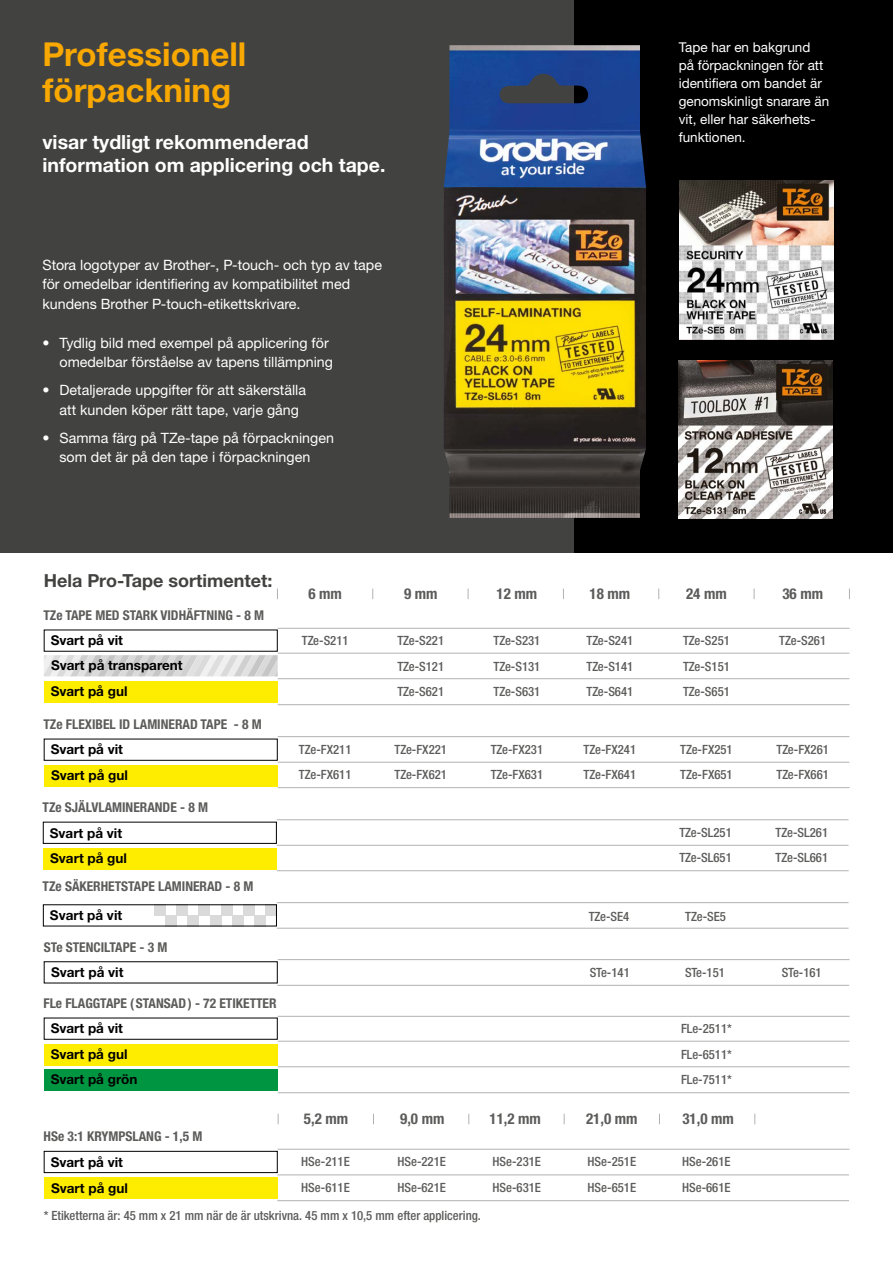
<style>
.page{position:relative;width:893px;height:1263px;background:#fff}
.page>*{position:absolute;margin:0;border:0;box-sizing:border-box;transform-origin:0 0}
.t1{font:700 33px/36px "Helvetica Neue LTW1 G";color:#f8a800}
.t2{font:700 19.5px/22.5px "Helvetica Neue LTW1 G";color:#fff}
.t3{font:700 18px "Helvetica Neue LTW1 G";color:#424241}
.t4{font:700 condensed 15px "Helvetica Neue LTW1 G";color:#5c5c5b}
.t5{font:14.25px/19.5px "Helvetica Neue LTW1 G";color:#fff}
.t6{font:700 condensed 13.5px "Helvetica Neue LTW1 G";color:#5c5c5b}
.t7{font:700 13.5px/26px "Helvetica Neue LTW1 G";color:#000}
.t8{font:13.5px/18px "Helvetica Neue LTW1 G";color:#fff}
.t9{font:500 condensed 12.75px/25.5px "Helvetica Neue LTW1 G";color:#5c5c5b;text-align:justify}
</style>
<div class="page">
<div style="left:44px;top:1151px;width:234px;height:22px;border:1px solid #000"></div>
<div style="left:44px;top:1177px;width:234px;height:21px;background:#ffed00"></div>
<div style="left:0;top:0;width:893px;height:553px;background:#424241"></div>
<div style="left:575px;top:0;width:318px;height:553px;background:#000"></div>
<img style="left:678px;top:361px;width:154px;height:158px">
<img style="left:679px;top:181px;width:155px;height:158px">
<svg style="left:44px;top:655px;width:234px;height:21px;background:#d9d9d9"></svg>
<div style="left:44px;top:739px;width:234px;height:22px;border:1px solid #000"></div>
<div style="left:44px;top:765px;width:234px;height:21px;background:#ffed00"></div>
<div style="left:44px;top:681px;width:234px;height:22px;background:#ffed00"></div>
<hr style="left:278px;top:736px;width:571px;height:1px;background:#b3b2b2">
<hr style="left:278px;top:762px;width:571px;height:1px;background:#b3b2b2">
<hr style="left:278px;top:787px;width:572px;height:1px;background:#b3b2b2">
<hr style="left:278px;top:628px;width:572px;height:1px;background:#b3b2b2">
<hr style="left:278px;top:653px;width:571px;height:1px;background:#b3b2b2">
<hr style="left:278px;top:678px;width:571px;height:1px;background:#b3b2b2">
<hr style="left:278px;top:704px;width:571px;height:1px;background:#b3b2b2">
<div style="left:154px;top:904px;width:11px;height:11px;background:#dadada"></div>
<div style="left:165px;top:915px;width:12px;height:11px;background:#dadada"></div>
<div style="left:177px;top:904px;width:11px;height:11px;background:#dadada"></div>
<div style="left:188px;top:915px;width:11px;height:11px;background:#dadada"></div>
<div style="left:199px;top:904px;width:11px;height:11px;background:#dadada"></div>
<div style="left:210px;top:915px;width:11px;height:11px;background:#dadada"></div>
<div style="left:221px;top:904px;width:11px;height:11px;background:#dadada"></div>
<div style="left:232px;top:915px;width:11px;height:11px;background:#dadada"></div>
<div style="left:243px;top:904px;width:12px;height:11px;background:#dadada"></div>
<div style="left:255px;top:915px;width:11px;height:11px;background:#dadada"></div>
<div style="left:266px;top:904px;width:11px;height:11px;background:#dadada"></div>
<hr style="left:277px;top:928px;width:572px;height:1px;background:#b3b2b2">
<hr style="left:277px;top:902px;width:572px;height:1px;background:#b3b2b2">
<hr style="left:278px;top:1149px;width:571px;height:1px;background:#b3b2b2">
<hr style="left:277px;top:1174px;width:572px;height:1px;background:#b3b2b2">
<div style="left:43px;top:822px;width:234px;height:22px;border:1px solid #000"></div>
<div style="left:43px;top:848px;width:234px;height:21px;background:#ffed00"></div>
<hr style="left:277px;top:819px;width:571px;height:1px;background:#b3b2b2">
<hr style="left:277px;top:845px;width:571px;height:1px;background:#b3b2b2">
<hr style="left:277px;top:870px;width:572px;height:1px;background:#b3b2b2">
<div style="left:44px;top:1018px;width:234px;height:22px;border:1px solid #000"></div>
<div style="left:44px;top:1069px;width:234px;height:22px;background:#009641"></div>
<hr style="left:278px;top:1016px;width:572px;height:1px;background:#b3b2b2">
<hr style="left:278px;top:1041px;width:571px;height:1px;background:#b3b2b2">
<hr style="left:278px;top:1066px;width:571px;height:1px;background:#b3b2b2">
<hr style="left:278px;top:1092px;width:571px;height:1px;background:#b3b2b2">
<div style="left:44px;top:1044px;width:234px;height:21px;background:#ffed00"></div>
<hr style="left:278px;top:959px;width:571px;height:1px;background:#b3b2b2">
<hr style="left:277px;top:985px;width:572px;height:1px;background:#b3b2b2">
<img style="left:444px;top:45px;width:202px;height:473px">
<hr style="left:277px;top:1200px;width:572px;height:1px;background:#b3b2b2">
<h1 class="t1" style="left:43px;top:36px;width:205px">Professionell förpackning</h1>
<h2 class="t2" style="left:43px;top:131px;width:344px">visar tydligt rekommenderad information om applicering och tape.</h2>
<p class="t5" style="left:43px;top:255px;width:341px">Stora logotyper av Brother-, P-touch- och typ av tape för omedelbar identifiering av kompatibilitet med kundens Brother P-touch-etikettskrivare.</p>
<p class="t5" style="left:43px;top:333px;width:292px;text-align:right">• Tydlig bild med exempel på applicering för omedelbar förståelse av tapens tillämpning</p>
<p class="t5" style="left:60px;top:380px;width:248px;text-indent:-17px">• Detaljerade uppgifter för att säkerställa att kunden köper rätt tape, varje gång</p>
<p class="t5" style="left:43px;top:428px;width:293px;text-align:center">• Samma färg på TZe-tape på förpackningen som det är på den tape i förpackningen</p>
<p class="t8" style="left:679px;top:38px;width:152px">Tape har en bakgrund<br>på förpackningen för att identifiera om bandet är genomskinligt snarare än vit, eller har säkerhets&shy;funktionen.</p>
<h3 class="t3" style="left:44px;top:569px;width:230px">Hela Pro-Tape sortimentet:</h3>
<p class="t4" style="left:308px;top:585px;width:35px">6 mm</p>
<p class="t4" style="left:404px;top:585px;width:35px">9 mm</p>
<p class="t4" style="left:497px;top:585px;width:42px">12 mm</p>
<p class="t4" style="left:589px;top:585px;width:42px">18 mm</p>
<p class="t4" style="left:686px;top:585px;width:42px">24 mm</p>
<p class="t4" style="left:782px;top:585px;width:42px">36 mm</p>
<p class="t6" style="left:43px;top:607px;width:222px">TZe TAPE MED STARK VIDHÄFTNING - 8 M</p>
<p class="t7" style="left:51px;top:628px;width:133px;line-height:25.2px">Svart på vit<br>Svart på transparent<br>Svart på gul</p>
<p class="t9" style="left:302px;top:628px;width:48px">TZe-S211</p>
<p class="t9" style="left:397px;top:628px;width:48px">TZe-S221</p>
<p class="t9" style="left:493px;top:628px;width:48px">TZe-S231</p>
<p class="t9" style="left:586px;top:628px;width:48px">TZe-S241</p>
<p class="t9" style="left:683px;top:628px;width:48px">TZe-S251</p>
<p class="t9" style="left:779px;top:628px;width:48px">TZe-S261</p>
<p class="t9" style="left:397px;top:654px;width:48px">TZe-S121</p>
<p class="t9" style="left:493px;top:654px;width:48px">TZe-S131</p>
<p class="t9" style="left:586px;top:654px;width:48px">TZe-S141</p>
<p class="t9" style="left:683px;top:654px;width:48px">TZe-S151</p>
<p class="t9" style="left:397px;top:679px;width:48px">TZe-S621</p>
<p class="t9" style="left:493px;top:679px;width:48px">TZe-S631</p>
<p class="t9" style="left:586px;top:679px;width:48px">TZe-S641</p>
<p class="t9" style="left:683px;top:679px;width:48px">TZe-S651</p>
<p class="t6" style="left:43px;top:716px;width:220px">TZe FLEXIBEL ID LAMINERAD TAPE - 8 M</p>
<p class="t7" style="left:51px;top:737px;width:74px">Svart på vit</p>
<p class="t9" style="left:491px;top:736px;width:54px">TZe-FX231</p>
<p class="t7" style="left:51px;top:762px;width:78px">Svart på gul</p>
<p class="t9" style="left:299px;top:736px;width:54px">TZe-FX211</p>
<p class="t9" style="left:394px;top:736px;width:54px">TZe-FX221</p>
<p class="t9" style="left:584px;top:736px;width:54px">TZe-FX241</p>
<p class="t9" style="left:680px;top:736px;width:54px">TZe-FX251</p>
<p class="t9" style="left:776px;top:736px;width:54px">TZe-FX261</p>
<p class="t9" style="left:299px;top:762px;width:54px">TZe-FX611</p>
<p class="t9" style="left:394px;top:762px;width:54px">TZe-FX621</p>
<p class="t9" style="left:491px;top:762px;width:54px">TZe-FX631</p>
<p class="t9" style="left:584px;top:762px;width:54px">TZe-FX641</p>
<p class="t9" style="left:680px;top:762px;width:54px">TZe-FX651</p>
<p class="t9" style="left:776px;top:762px;width:54px">TZe-FX661</p>
<p class="t6" style="left:43px;top:799px;width:167px">TZe SJÄLVLAMINERANDE - 8 M</p>
<p class="t7" style="left:50px;top:820px;width:79px">Svart på vit<br>Svart på gul</p>
<p class="t9" style="left:679px;top:819px;width:54px">TZe-SL251</p>
<p class="t9" style="left:776px;top:819px;width:54px">TZe-SL261</p>
<p class="t9" style="left:679px;top:845px;width:54px">TZe-SL651</p>
<p class="t9" style="left:776px;top:845px;width:54px">TZe-SL661</p>
<p class="t6" style="left:43px;top:878px;width:212px">TZe SÄKERHETSTAPE LAMINERAD - 8 M</p>
<p class="t7" style="left:50px;top:902px;width:74px">Svart på vit</p>
<p class="t9" style="left:589px;top:903px;width:42px">TZe-SE4</p>
<p class="t9" style="left:685px;top:903px;width:42px">TZe-SE5</p>
<p class="t6" style="left:44px;top:939px;width:125px">STe STENCILTAPE - 3 M</p>
<p class="t7" style="left:51px;top:959px;width:74px">Svart på vit</p>
<p class="t9" style="left:590px;top:960px;width:41px">STe-141</p>
<p class="t9" style="left:685px;top:960px;width:41px">STe-151</p>
<p class="t9" style="left:782px;top:960px;width:41px">STe-161</p>
<p class="t6" style="left:43px;top:995px;width:235px">FLe FLAGGTAPE (STANSAD) - 72 ETIKETTER</p>
<p class="t7" style="left:51px;top:1015px;width:74px">Svart på vit</p>
<p class="t7" style="left:51px;top:1066px;width:88px">Svart på grön</p>
<p class="t7" style="left:51px;top:1041px;width:78px">Svart på gul</p>
<p class="t6" style="left:44px;top:1128px;width:160px">HSe 3:1 KRYMPSLANG - 1,5 M</p>
<p class="t7" style="left:51px;top:1149px;width:79px">Svart på vit<br>Svart på gul</p>
<p class="t9" style="left:681px;top:1016px;width:52px">FLe-2511* FLe-6511* FLe-7511*</p>
<p class="t4" style="left:304px;top:1110px;width:46px">5,2 mm</p>
<p class="t4" style="left:400px;top:1110px;width:46px">9,0 mm</p>
<p class="t4" style="left:489px;top:1110px;width:53px">11,2 mm</p>
<p class="t4" style="left:586px;top:1110px;width:53px">21,0 mm</p>
<p class="t4" style="left:682px;top:1110px;width:53px">31,0 mm</p>
<p class="t9" style="left:301px;top:1149px;width:50px">HSe-211E</p>
<p class="t9" style="left:397px;top:1149px;width:50px">HSe-221E</p>
<p class="t9" style="left:492px;top:1149px;width:50px">HSe-231E</p>
<p class="t9" style="left:588px;top:1149px;width:50px">HSe-251E</p>
<p class="t9" style="left:682px;top:1149px;width:50px">HSe-261E</p>
<p class="t9" style="left:301px;top:1175px;width:50px">HSe-611E</p>
<p class="t9" style="left:397px;top:1175px;width:50px">HSe-621E</p>
<p class="t9" style="left:492px;top:1175px;width:50px">HSe-631E</p>
<p class="t9" style="left:588px;top:1175px;width:50px">HSe-651E</p>
<p class="t9" style="left:682px;top:1175px;width:50px">HSe-661E</p>
<p class="t9" style="left:44px;top:1203px;width:439px">* Etiketterna är: 45 mm x 21 mm när de är utskrivna. 45 mm x 10,5 mm efter applicering.</p>
</div>
